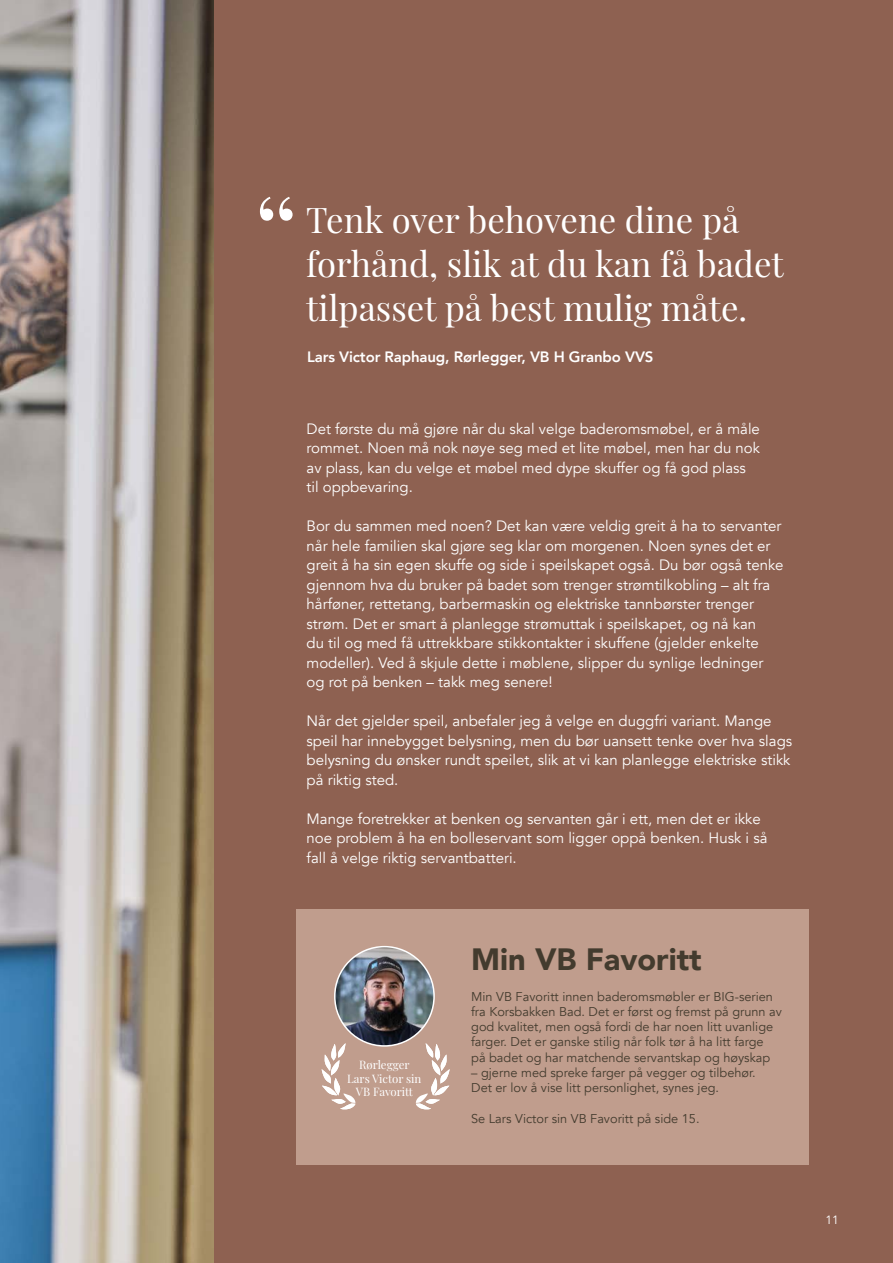
<style>
.page{position:relative;width:893px;height:1263px;background:#fff}
.page>*{position:absolute;margin:0;border:0;box-sizing:border-box;transform-origin:0 0}
.t1{font:95.1px "Playfair Display";color:#fff}
.t2{font:34.65px/43.8px "Playfair Display";color:#fff}
._2025-FAV-Serienavn{font:900 30.75px "Avenir";color:#433b2e}
.t3{font:15px/19.5px "Avenir";color:#fff}
.t4{font:800 15px "Avenir";letter-spacing:-.01em;color:#fff}
._2025-FAV-Serienavn-2{font:12.75px/15.3px "Avenir";color:#433b2e}
.t5{font:12px "Avenir";color:#fff}
._2025-FAV-Serienavn-3{font:11.4px "Playfair Display";color:#fff}
</style>
<div class="page">
<img style="left:0;top:0;width:214px;height:1263px">
<div style="left:214px;top:0;width:679px;height:1263px;background:#8e6151"></div>
<div style="left:296px;top:909px;width:512px;height:256px;background:#c09d8d"></div>
<img style="left:335px;top:947px;width:99px;height:99px;border-radius:50px">
<div style="left:334px;top:946px;width:101px;height:101px;border:2px solid #fff;border-radius:50%"></div>
<svg style="left:322px;top:1043px;width:33px;height:66px"></svg>
<svg style="left:416px;top:1043px;width:34px;height:66px"></svg>
<p class="t1" style="left:255px;top:155px;width:44px">‘‘</p>
<p class="t2" style="left:306px;top:196px;width:479px">Tenk over behovene dine på forhånd, slik at du kan få badet tilpasset på best mulig måte.</p>
<p class="t4" style="left:307px;top:345px;width:348px">Lars Victor Raphaug, Rørlegger, VB H Granbo VVS</p>
<p class="t3" style="left:307px;top:419px;width:455px">Det første du må gjøre når du skal velge baderomsmøbel, er å måle rommet. Noen må nok nøye seg med et lite møbel, men har du nok av plass, kan du velge et møbel med dype skuffer og få god plass til oppbevaring.</p>
<p class="t3" style="left:307px;top:516px;width:479px">Bor du sammen med noen? Det kan være veldig greit å ha to servanter når hele familien skal gjøre seg klar om morgenen. Noen synes det er greit å ha sin egen skuffe og side i speilskapet også. Du bør også tenke gjennom hva du bruker på badet som trenger strømtilkobling – alt fra hårføner, rettetang, barbermaskin og elektriske tannbørster trenger strøm. Det er smart å planlegge strømuttak i speilskapet, og nå kan<br>du til og med få uttrekkbare stikkontakter i skuffene (gjelder enkelte modeller). Ved å skjule dette i møblene, slipper du synlige ledninger og rot på benken – takk meg senere!</p>
<p class="t3" style="left:307px;top:711px;width:487px">Når det gjelder speil, anbefaler jeg å velge en duggfri variant. Mange speil har innebygget belysning, men du bør uansett tenke over hva slags belysning du ønsker rundt speilet, slik at vi kan planlegge elektriske stikk på riktig sted.</p>
<p class="t3" style="left:307px;top:809px;width:462px">Mange foretrekker at benken og servanten går i ett, men det er ikke noe problem å ha en bolleservant som ligger oppå benken. Husk i så fall å velge riktig servantbatteri.</p>
<p class="_2025-FAV-Serienavn-3" style="left:359px;top:1055px;width:52px">Rørlegger</p>
<p class="_2025-FAV-Serienavn-3" style="left:347px;top:1069px;width:76px">Lars Victor sin</p>
<p class="_2025-FAV-Serienavn-3" style="left:356px;top:1083px;width:59px">VB Favoritt</p>
<p class="_2025-FAV-Serienavn" style="left:471px;top:933px;width:232px">Min VB Favoritt</p>
<p class="_2025-FAV-Serienavn-2" style="left:471px;top:989px;width:312px">Min VB Favoritt innen baderomsmøbler er BIG-serien fra Korsbakken Bad. Det er først og fremst på grunn av god kvalitet, men også fordi de har noen litt uvanlige farger. Det er ganske stilig når folk tør å ha litt farge<br>på badet og har matchende servantskap og høyskap</p>
<p class="_2025-FAV-Serienavn-2" style="left:471px;top:1065px;width:286px">– gjerne med spreke farger på vegger og tilbehør.<br>Det er lov å vise litt personlighet, synes jeg.</p>
<p class="_2025-FAV-Serienavn-2" style="left:471px;top:1111px;width:230px">Se Lars Victor sin VB Favoritt på side 15.</p>
<p class="t5" style="left:826px;top:1213px;width:15px">11</p>
</div>
